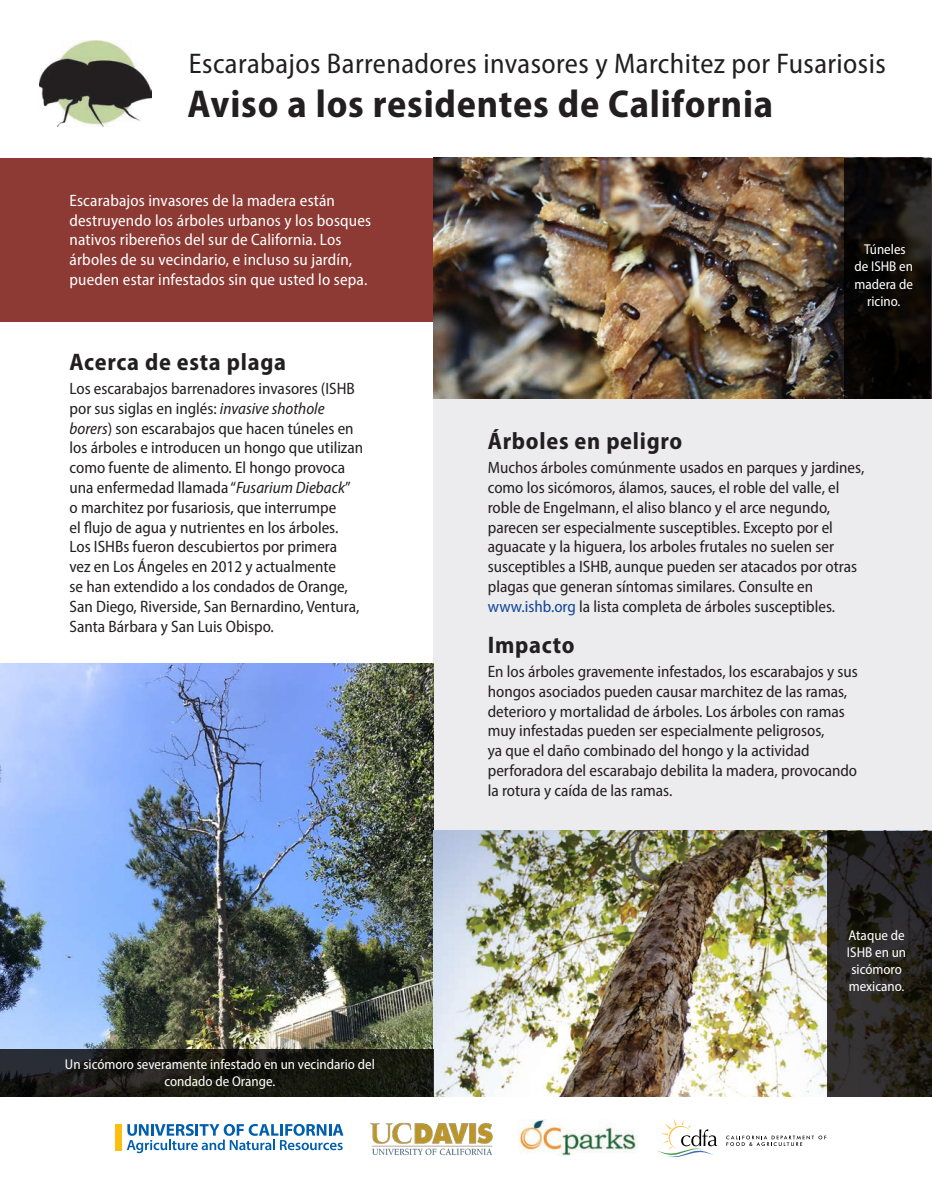
<style>
.page{position:relative;width:932px;height:1202px;background:#fff}
.page>*{position:absolute;margin:0;border:0;box-sizing:border-box;transform-origin:0 0}
.t1{font:700 semi-condensed 39px "Myriad Pro";letter-spacing:.02em;color:#231f20}
.t2{font:semi-condensed 28.5px "Myriad Pro";letter-spacing:.015em;color:#231f20}
.t3{font:700 semi-condensed 24px "Myriad Pro";letter-spacing:.03em;color:#231f20}
.t4{font:semi-condensed 16.5px/19.8px "Myriad Pro";color:#231f20}
.t5{font:semi-condensed 16.5px/19.8px "Myriad Pro";letter-spacing:.01em;color:#fff}
.t6{font:semi-condensed 14.25px/17.1px "Myriad Pro";color:#fff;text-align:center}
.s1{font-family:"Myriad Variable Concept";font-style:italic;font-stretch:normal}
.s2{color:#104597}
</style>
<div class="page">
<svg style="left:127px;top:1123px;width:216px;height:30px"></svg>
<div style="left:115px;top:1123px;width:6px;height:27px;background:#fdbe12"></div>
<img style="left:518px;top:1119px;width:118px;height:36px">
<img style="left:370px;top:1122px;width:123px;height:34px">
<svg style="left:657px;top:1119px;width:60px;height:38px"></svg>
<svg style="left:726px;top:1135px;width:100px;height:11px"></svg>
<img style="left:40px;top:40px;width:112px;height:86px">
<div style="left:433px;top:398px;width:499px;height:433px;background:#ececee"></div>
<div style="left:0;top:158px;width:434px;height:163px;background:#8d3934"></div>
<img style="left:0;top:663px;width:433px;height:386px">
<img style="left:433px;top:158px;width:411px;height:240px">
<svg style="left:844px;top:158px;width:88px;height:240px;background:#0e0b09"></svg>
<img style="left:433px;top:831px;width:395px;height:265px">
<svg style="left:828px;top:831px;width:104px;height:265px;background:#272522"></svg>
<svg style="left:0;top:1049px;width:433px;height:47px;background:#1a1a15"></svg>
<h2 class="t2" style="left:189px;top:46px;width:698px">Escarabajos Barrenadores invasores y Marchitez por Fusariosis</h2>
<h1 class="t1" style="left:187px;top:79px;width:587px">Aviso a los residentes de California</h1>
<p class="t5" style="left:70px;top:190px;width:303px">Escarabajos invasores de la madera están destruyendo los árboles urbanos y los bosques nativos ribereños del sur de California. Los árboles de su vecindario, e incluso su jardín, pueden estar infestados sin que usted lo sepa.</p>
<h3 class="t3" style="left:70px;top:346px;width:218px">Acerca de esta plaga</h3>
<p class="t4" style="left:70px;top:378px;width:295px">Los escarabajos barrenadores invasores (ISHB por sus siglas en inglés: <span class="s1">invasive shothole borers</span>) son escarabajos que hacen túneles en los árboles e introducen un hongo que utilizan como fuente de alimento. El hongo provoca una enfermedad llamada “<span class="s1">Fusarium Dieback</span>”<br>o marchitez por fusariosis, que interrumpe<br>el flujo de agua y nutrientes en los árboles.<br>Los ISHBs fueron descubiertos por primera<br>vez en Los Ángeles en 2012 y actualmente<br>se han extendido a los condados de Orange, San Diego, Riverside, San Bernardino, Ventura, Santa Bárbara y San Luis Obispo.</p>
<p class="t6" style="left:65px;top:1055px;width:311px">Un sicómoro severamente infestado en un vecindario del condado de Orange.</p>
<p class="t6" style="left:854px;top:241px;width:60px">Túneles de ISHB en madera de ricino.</p>
<h3 class="t3" style="left:488px;top:425px;width:196px">Árboles en peligro</h3>
<p class="t4" style="left:488px;top:457px;width:378px">Muchos árboles comúnmente usados en parques y jardines, como los sicómoros, álamos, sauces, el roble del valle, el roble de Engelmann, el aliso blanco y el arce negundo, parecen ser especialmente susceptibles. Excepto por el aguacate y la higuera, los arboles frutales no suelen ser susceptibles a ISHB, aunque pueden ser atacados por otras plagas que generan síntomas similares. Consulte en <span class="s2">www.ishb.org</span> la lista completa de árboles susceptibles.</p>
<h3 class="t3" style="left:488px;top:629px;width:88px">Impacto</h3>
<p class="t4" style="left:488px;top:661px;width:371px">En los árboles gravemente infestados, los escarabajos y sus hongos asociados pueden causar marchitez de las ramas, deterioro y mortalidad de árboles. Los árboles con ramas muy infestadas pueden ser especialmente peligrosos,<br>ya que el daño combinado del hongo y la actividad perforadora del escarabajo debilita la madera, provocando la rotura y caída de las ramas.</p>
<p class="t6" style="left:847px;top:926px;width:61px">Ataque de<br>ISHB en un sicómoro mexicano.</p>
</div>
